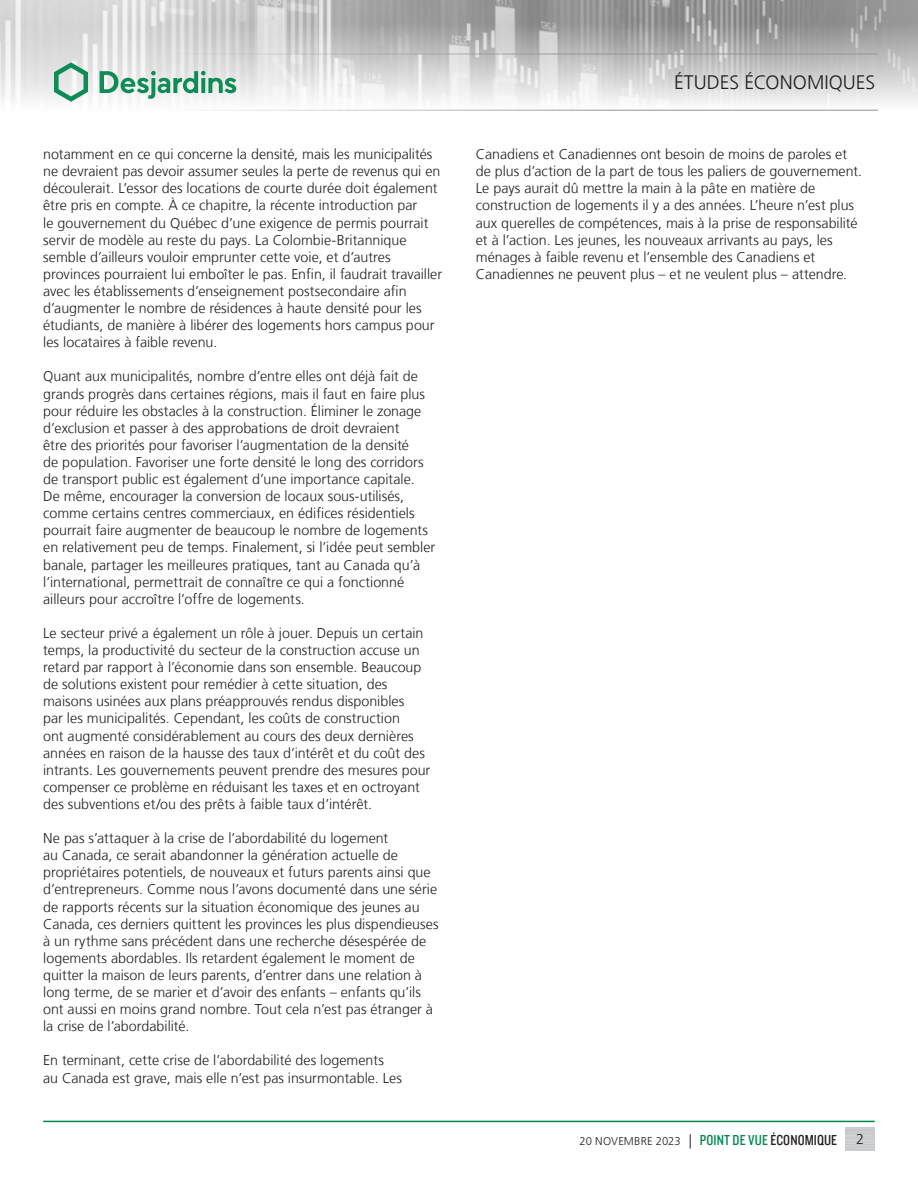
<style>
.page{position:relative;width:918px;height:1188px;background:#fff}
.page>*{position:absolute;margin:0;border:0;box-sizing:border-box;transform-origin:0 0}
.t1{font:300 19.5px "Frutiger LT";color:#231f20}
.t2{font:300 14.25px/17.1px "Frutiger LT";color:#231f20}
.t3{font:300 11.25px "Frutiger LT";letter-spacing:.005em;color:#231f20}
.s1{font-size:14.25px}
.s2{font-family:"Knockout 29 Junior Ltweight";font-weight:400;font-size:15px;color:#00874e}
.s3{font-family:"Knockout 29 Junior Ltweight";font-weight:400;font-size:15px}
</style>
<div class="page">
<img style="left:0;top:0;width:918px;height:110px">
<hr style="left:0;top:54px;width:878px;height:1px;background:#939598">
<hr style="left:0;top:110px;width:878px;height:1px;background:#939598">
<svg style="left:54px;top:62px;width:34px;height:40px"></svg>
<svg style="left:100px;top:71px;width:136px;height:28px"></svg>
<hr style="left:43px;top:1121px;width:832px;height:1px;background:#00874e">
<p class="t2" style="left:43px;top:146px;width:400px">notamment en ce qui concerne la densité, mais les municipalités ne devraient pas devoir assumer seules la perte de revenus qui en découlerait. L’essor des locations de courte durée doit également être pris en compte. À ce chapitre, la récente introduction par<br>le gouvernement du Québec d’une exigence de permis pourrait servir de modèle au reste du pays. La Colombie‑Britannique semble d’ailleurs vouloir emprunter cette voie, et d’autres provinces pourraient lui emboîter le pas. Enfin, il faudrait travailler avec les établissements d’enseignement postsecondaire afin d’augmenter le nombre de résidences à haute densité pour les étudiants, de manière à libérer des logements hors campus pour les locataires à faible revenu.</p>
<p class="t2" style="left:43px;top:368px;width:394px">Quant aux municipalités, nombre d’entre elles ont déjà fait de grands progrès dans certaines régions, mais il faut en faire plus pour réduire les obstacles à la construction. Éliminer le zonage d’exclusion et passer à des approbations de droit devraient<br>être des priorités pour favoriser l’augmentation de la densité<br>de population. Favoriser une forte densité le long des corridors de transport public est également d’une importance capitale.<br>De même, encourager la conversion de locaux sous‑utilisés, comme certains centres commerciaux, en édifices résidentiels pourrait faire augmenter de beaucoup le nombre de logements en relativement peu de temps. Finalement, si l’idée peut sembler banale, partager les meilleures pratiques, tant au Canada qu’à l’international, permettrait de connaître ce qui a fonctionné ailleurs pour accroître l’offre de logements.</p>
<p class="t2" style="left:43px;top:625px;width:389px">Le secteur privé a également un rôle à jouer. Depuis un certain temps, la productivité du secteur de la construction accuse un retard par rapport à l’économie dans son ensemble. Beaucoup de solutions existent pour remédier à cette situation, des maisons usinées aux plans préapprouvés rendus disponibles<br>par les municipalités. Cependant, les coûts de construction<br>ont augmenté considérablement au cours des deux dernières années en raison de la hausse des taux d’intérêt et du coût des intrants. Les gouvernements peuvent prendre des mesures pour compenser ce problème en réduisant les taxes et en octroyant des subventions et/ou des prêts à faible taux d’intérêt.</p>
<p class="t2" style="left:43px;top:830px;width:397px">Ne pas s’attaquer à la crise de l’abordabilité du logement<br>au Canada, ce serait abandonner la génération actuelle de propriétaires potentiels, de nouveaux et futurs parents ainsi que d’entrepreneurs. Comme nous l’avons documenté dans une série de rapports récents sur la situation économique des jeunes au Canada, ces derniers quittent les provinces les plus dispendieuses à un rythme sans précédent dans une recherche désespérée de logements abordables. Ils retardent également le moment de quitter la maison de leurs parents, d’entrer dans une relation à long terme, de se marier et d’avoir des enfants – enfants qu’ils ont aussi en moins grand nombre. Tout cela n’est pas étranger à la crise de l’abordabilité.</p>
<p class="t2" style="left:43px;top:1052px;width:360px">En terminant, cette crise de l’abordabilité des logements au Canada est grave, mais elle n’est pas insurmontable. Les</p>
<h1 class="t1" style="left:674px;top:72px;width:203px">ÉTUDES ÉCONOMIQUES</h1>
<p class="t2" style="left:476px;top:146px;width:388px">Canadiens et Canadiennes ont besoin de moins de paroles et de plus d’action de la part de tous les paliers de gouvernement.<br>Le pays aurait dû mettre la main à la pâte en matière de construction de logements il y a des années. L’heure n’est plus aux querelles de compétences, mais à la prise de responsabilité et à l’action. Les jeunes, les nouveaux arrivants au pays, les ménages à faible revenu et l’ensemble des Canadiens et Canadiennes ne peuvent plus – et ne veulent plus – attendre.</p>
<p class="t3" style="left:580px;top:1135px;width:259px">20 NOVEMBRE 2023 <span class="s1">|</span> <span class="s2">POINT DE VUE</span> <span class="s3">ÉCONOMIQUE</span></p>
<p class="t2" style="left:856px;top:1131px;width:9px">2</p>
</div>
